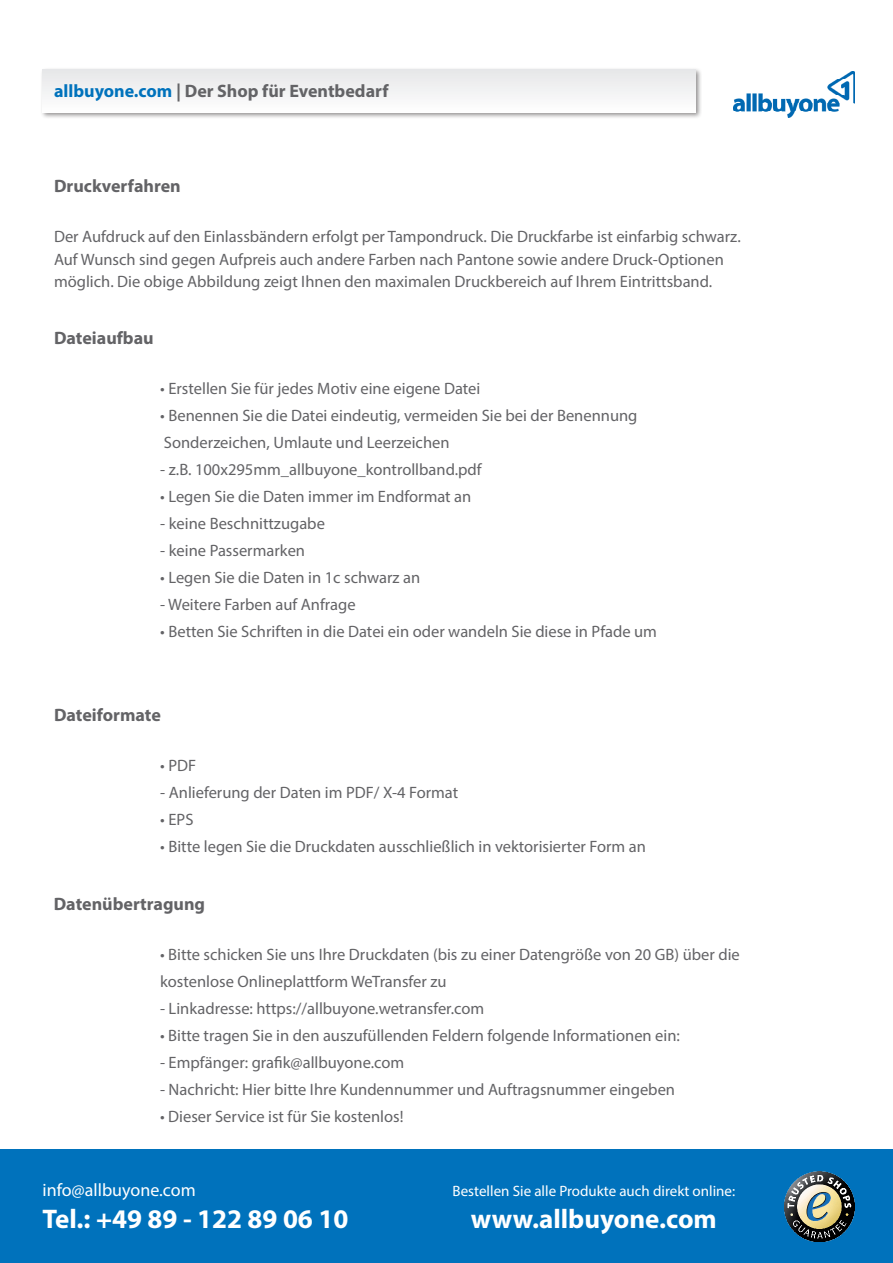
<style>
.page{position:relative;width:893px;height:1263px;background:#fff}
.page>*{position:absolute;margin:0;border:0;box-sizing:border-box;transform-origin:0 0}
.t1{font:700 27px "Myriad Pro";color:#fff}
.t2{font:700 18px "Myriad Pro";color:#636366}
.t3{font:18px "Myriad Pro";color:#fff}
.t4{font:16.5px/22.5px "Myriad Pro";color:#636366}
.t5{font:15px "Myriad Pro";color:#fff}
.s1{color:#0072bc}
</style>
<div class="page">
<img style="left:733px;top:72px;width:122px;height:46px">
<div style="left:40px;top:67px;width:662px;height:52px;background:#231f20;opacity:.5"></div>
<div style="left:43px;top:70px;width:652px;height:42px;background:#f1f2f3"></div>
<div style="left:0;top:1149px;width:893px;height:114px;background:#0072bc"></div>
<img style="left:784px;top:1171px;width:71px;height:70px">
<p class="t2" style="left:54px;top:79px;width:336px"><span class="s1">allbuyone.com</span> | Der Shop für Eventbedarf</p>
<p class="t2" style="left:54px;top:174px;width:128px">Druckverfahren</p>
<p class="t4" style="left:54px;top:225px;width:688px">Der Aufdruck auf den Einlassbändern erfolgt per Tampondruck. Die Druckfarbe ist einfarbig schwarz.<br>Auf Wunsch sind gegen Aufpreis auch andere Farben nach Pantone sowie andere Druck-Optionen möglich. Die obige Abbildung zeigt Ihnen den maximalen Druckbereich auf Ihrem Eintrittsband.</p>
<p class="t2" style="left:54px;top:326px;width:101px">Dateiaufbau</p>
<p class="t4" style="left:160px;top:377px;width:322px">• Erstellen Sie für jedes Motiv eine eigene Datei</p>
<p class="t4" style="left:160px;top:404px;width:479px">• Benennen Sie die Datei eindeutig, vermeiden Sie bei der Benennung</p>
<p class="t4" style="left:164px;top:431px;width:287px">Sonderzeichen, Umlaute und Leerzeichen</p>
<p class="t4" style="left:160px;top:458px;width:323px">- z.B. 100x295mm_allbuyone_kontrollband.pdf</p>
<p class="t4" style="left:160px;top:485px;width:313px">• Legen Sie die Daten immer im Endformat an</p>
<p class="t4" style="left:160px;top:512px;width:166px">- keine Beschnittzugabe</p>
<p class="t4" style="left:160px;top:539px;width:146px">- keine Passermarken</p>
<p class="t4" style="left:160px;top:566px;width:261px">• Legen Sie die Daten in 1c schwarz an</p>
<p class="t4" style="left:160px;top:593px;width:197px">- Weitere Farben auf Anfrage</p>
<p class="t4" style="left:160px;top:620px;width:498px">• Betten Sie Schriften in die Datei ein oder wandeln Sie diese in Pfade um</p>
<p class="t2" style="left:54px;top:704px;width:108px">Dateiformate</p>
<p class="t4" style="left:160px;top:754px;width:37px">• PDF</p>
<p class="t4" style="left:160px;top:781px;width:299px">- Anlieferung der Daten im PDF/ X-4 Format</p>
<p class="t4" style="left:160px;top:808px;width:35px">• EPS</p>
<p class="t4" style="left:160px;top:835px;width:487px">• Bitte legen Sie die Druckdaten ausschließlich in vektorisierter Form an</p>
<p class="t2" style="left:54px;top:892px;width:153px">Datenübertragung</p>
<p class="t4" style="left:160px;top:940px;width:581px;line-height:27px">• Bitte schicken Sie uns Ihre Druckdaten (bis zu einer Datengröße von 20 GB) über die kostenlose Onlineplattform WeTransfer zu</p>
<p class="t4" style="left:160px;top:996px;width:326px">- Linkadresse: https://allbuyone.wetransfer.com</p>
<p class="t4" style="left:160px;top:1023px;width:521px">• Bitte tragen Sie in den auszufüllenden Feldern folgende Informationen ein:</p>
<p class="t4" style="left:160px;top:1050px;width:246px">- Empfänger: grafik@allbuyone.com</p>
<p class="t4" style="left:160px;top:1077px;width:516px">- Nachricht: Hier bitte Ihre Kundennummer und Auftragsnummer eingeben</p>
<p class="t4" style="left:160px;top:1104px;width:245px">• Dieser Service ist für Sie kostenlos!</p>
<p class="t3" style="left:43px;top:1178px;width:155px">info@allbuyone.com</p>
<p class="t5" style="left:453px;top:1181px;width:284px">Bestellen Sie alle Produkte auch direkt online:</p>
<h1 class="t1" style="left:43px;top:1201px;width:307px">Tel.: +49 89 - 122 89 06 10</h1>
<h1 class="t1" style="left:471px;top:1201px;width:247px">www.allbuyone.com</h1>
</div>
